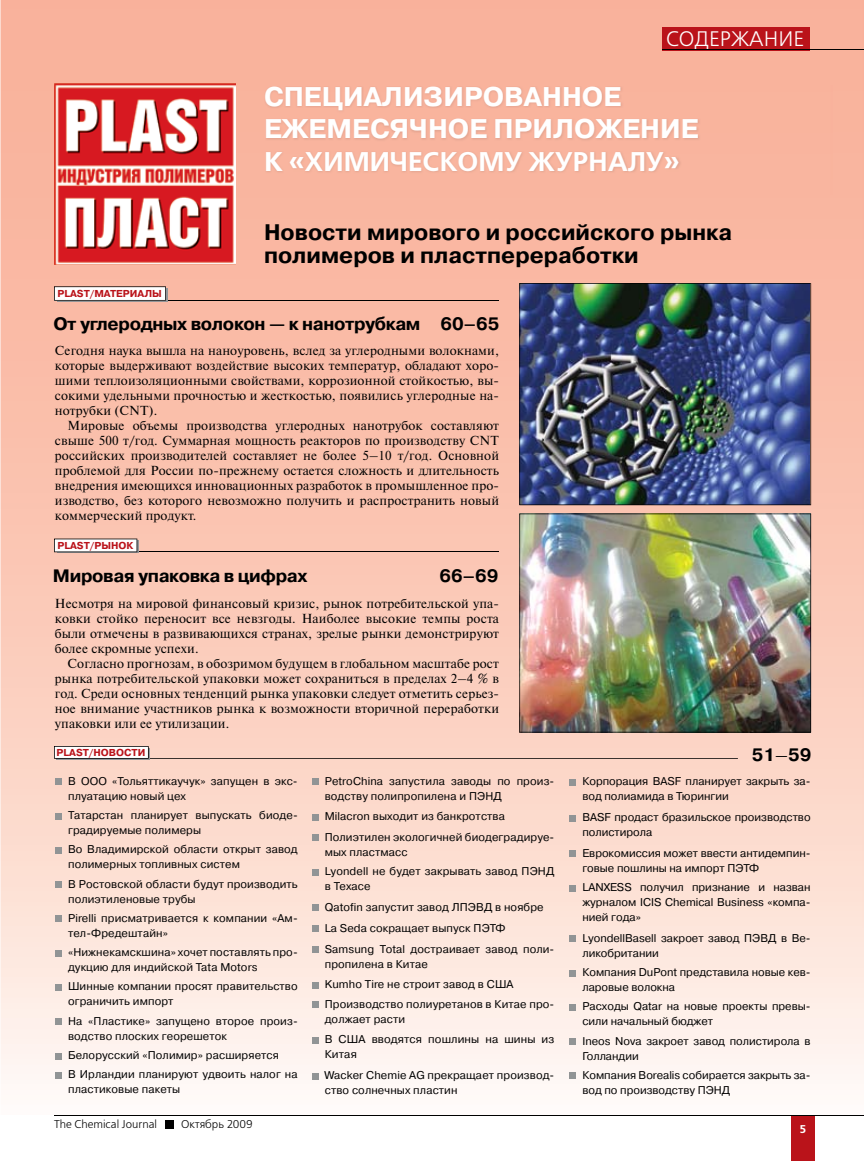
<style>
.page{position:relative;width:864px;height:1161px;background:#fff}
.page>*{position:absolute;margin:0;border:0;box-sizing:border-box;transform-origin:0 0}
.t1{font:700 27px/32.4px "Pragmatica C";color:#fff}
.t2{font:700 27px "Free Set C";color:#fff}
.t3{font:700 22.5px/22.5px "Pragmatica C";color:#000}
.t4{font:21px "Free Set C";color:#fff}
.t5{font:700 18px "Pragmatica C";letter-spacing:-.02em;color:#000}
.t6{font:13.05px/15px "Newton C";letter-spacing:.01em;color:#000;text-align:justify}
.t7{font:11.25px/15px "Pragmatica C";letter-spacing:.01em;color:#000}
.t8{font:11.25px "Free Set C";color:#000}
.t9{font:700 11.25px "Free Set C";color:#fff}
.t10{font:700 10.05px "Pragmatica C";color:#ba131a}
.s1{font-family:"Pragmatica C"}
.s2{font-family:"Newton C";font-weight:400}
</style>
<div class="page">
<div style="left:791px;top:1116px;width:23px;height:45px;background:#ba131a"></div>
<hr style="left:54px;top:1115px;width:809px;height:1px;background:#000">
<div style="left:165px;top:1120px;width:8px;height:8px;background:#000"></div>
<img style="left:1px;top:0;width:862px;height:1080px">
<hr style="left:64px;top:300px;width:435px;height:1px;background:#000">
<div style="left:57px;top:288px;width:111px;height:14px;background:#939598"></div>
<svg style="left:54px;top:286px;width:112px;height:15px"></svg>
<img style="left:264px;top:85px;width:567px;height:110px">
<img style="left:55px;top:84px;width:181px;height:181px">
<hr style="left:65px;top:758px;width:672px;height:1px;background:#000">
<div style="left:56px;top:748px;width:94px;height:12px;background:#939598"></div>
<svg style="left:54px;top:746px;width:95px;height:13px"></svg>
<img style="left:519px;top:283px;width:291px;height:222px">
<div style="left:661px;top:27px;width:148px;height:23px;background:#ba131a"></div>
<hr style="left:662px;top:50px;width:201px;height:1px;background:#000">
<img style="left:519px;top:513px;width:291px;height:219px">
<hr style="left:64px;top:551px;width:435px;height:1px;background:#000">
<div style="left:57px;top:540px;width:81px;height:13px;background:#6d6f71"></div>
<svg style="left:54px;top:538px;width:83px;height:14px"></svg>
<svg style="left:55px;top:779px;width:6px;height:6px"></svg>
<svg style="left:55px;top:847px;width:6px;height:6px"></svg>
<div style="left:55px;top:881px;width:6px;height:7px;background:#919495"></div>
<svg style="left:55px;top:984px;width:6px;height:6px"></svg>
<div style="left:55px;top:915px;width:6px;height:7px;background:#919495"></div>
<svg style="left:55px;top:950px;width:6px;height:6px"></svg>
<div style="left:312px;top:778px;width:6px;height:7px;background:#919495"></div>
<svg style="left:312px;top:814px;width:6px;height:6px"></svg>
<svg style="left:312px;top:835px;width:6px;height:6px"></svg>
<svg style="left:312px;top:869px;width:6px;height:6px"></svg>
<svg style="left:312px;top:926px;width:6px;height:6px"></svg>
<div style="left:312px;top:946px;width:6px;height:7px;background:#919495"></div>
<svg style="left:312px;top:982px;width:6px;height:6px"></svg>
<div style="left:568px;top:779px;width:7px;height:6px;background:#919495"></div>
<div style="left:568px;top:815px;width:7px;height:6px;background:#919495"></div>
<div style="left:568px;top:885px;width:7px;height:6px;background:#919495"></div>
<div style="left:568px;top:851px;width:7px;height:6px;background:#919495"></div>
<div style="left:568px;top:1004px;width:7px;height:6px;background:#919495"></div>
<div style="left:568px;top:935px;width:7px;height:7px;background:#919495"></div>
<div style="left:568px;top:1072px;width:7px;height:7px;background:#919495"></div>
<div style="left:568px;top:1038px;width:7px;height:6px;background:#919495"></div>
<div style="left:568px;top:970px;width:7px;height:6px;background:#919495"></div>
<svg style="left:55px;top:813px;width:6px;height:6px"></svg>
<svg style="left:312px;top:905px;width:6px;height:6px"></svg>
<div style="left:55px;top:1018px;width:6px;height:7px;background:#919495"></div>
<svg style="left:55px;top:1053px;width:6px;height:6px"></svg>
<svg style="left:55px;top:1072px;width:6px;height:6px"></svg>
<div style="left:312px;top:1001px;width:6px;height:7px;background:#919495"></div>
<svg style="left:312px;top:1037px;width:6px;height:6px"></svg>
<svg style="left:312px;top:1073px;width:6px;height:6px"></svg>
<h3 class="t4" style="left:665px;top:27px;width:139px">СОДЕРЖАНИЕ</h3>
<h1 class="t1" style="left:264px;top:81px;width:436px">СПЕЦИАЛИЗИРОВАННОЕ<br>ЕЖЕМЕСЯЧНОЕ ПРИЛОЖЕНИЕ</h1>
<h1 class="t2" style="left:264px;top:146px;width:417px"><span class="s1">К</span> «ХИМИЧЕСКОМУ ЖУРНАЛУ»</h1>
<h2 class="t3" style="left:264px;top:222px;width:469px">Новости мирового и российского рынка полимеров и пластпереработки</h2>
<p class="t10" style="left:57px;top:288px;width:106px">PLAST/МАТЕРИАЛЫ</p>
<h3 class="t5" style="left:53px;top:313px;width:447px">От углеродных волокон — к нанотрубкам 60–65</h3>
<p class="t6" style="left:55px;top:343px;width:445px">Сегодня наука вышла на наноуровень, вслед за углеродными волокнами, которые выдерживают воздействие высоких температур, обладают хоро&shy;шими теплоизоляционными свойствами, коррозионной стойкостью, вы&shy;сокими удельными прочностью и жесткостью, появились углеродные на&shy;нотрубки (СNT).</p>
<p class="t6" style="left:55px;top:418px;width:445px;text-indent:13px">Мировые объемы производства углеродных нанотрубок составляют свыше 500 т/год. Суммарная мощность реакторов по производству CNT российских производителей составляет не более 5–10 т/год. Основной проблемой для России по-прежнему остается сложность и длительность внедрения имеющихся инновационных разработок в промышленное про&shy;изводство, без которого невозможно получить и распространить новый коммерческий продукт.</p>
<p class="t10" style="left:57px;top:540px;width:77px">PLAST/РЫНОК</p>
<h3 class="t5" style="left:53px;top:566px;width:256px">Мировая упаковка в цифрах</h3>
<h3 class="t5" style="left:439px;top:566px;width:61px">66–69</h3>
<p class="t6" style="left:55px;top:596px;width:445px">Несмотря на мировой финансовый кризис, рынок потребительской упа&shy;ковки стойко переносит все невзгоды. Наиболее высокие темпы роста были отмечены в развивающихся странах, зрелые рынки демонстрируют более скромные успехи.</p>
<p class="t6" style="left:55px;top:656px;width:445px;text-indent:13px">Согласно прогнозам, в обозримом будущем в глобальном масштабе рост рынка потребительской упаковки может сохраниться в пределах 2–4 % в год. Среди основных тенденций рынка упаковки следует отметить серьез&shy;ное внимание участников рынка к возможности вторичной переработки упаковки или ее утилизации.</p>
<p class="t10" style="left:56px;top:747px;width:90px">PLAST/НОВОСТИ</p>
<h3 class="t5" style="left:751px;top:745px;width:61px">51<span class="s2">–</span>59</h3>
<p class="t7" style="left:68px;top:774px;width:231px">В ООО «Тольяттикаучук» запущен в экс&shy;плуатацию новый цех</p>
<p class="t7" style="left:68px;top:808px;width:231px">Татарстан планирует выпускать биоде&shy;градируемые полимеры</p>
<p class="t7" style="left:68px;top:842px;width:231px">Во Владимирской области открыт завод полимерных топливных систем</p>
<p class="t7" style="left:68px;top:876px;width:231px">В Ростовской области будут производить полиэтиленовые трубы</p>
<p class="t7" style="left:68px;top:910px;width:231px">Pirelli присматривается к компании «Ам&shy;тел-Фредештайн»</p>
<p class="t7" style="left:68px;top:945px;width:231px">«Нижнекамскшина» хочет поставлять про&shy;дукцию для индийской Tata Motors</p>
<p class="t7" style="left:68px;top:979px;width:231px">Шинные компании просят правительство ограничить импорт</p>
<p class="t7" style="left:68px;top:1013px;width:231px">На «Пластике» запущено второе произ&shy;водство плоских георешеток</p>
<p class="t7" style="left:68px;top:1045px;width:231px;line-height:19.2px">Белорусский «Полимир» расширяется<br>В Ирландии планируют удвоить налог на</p>
<p class="t7" style="left:68px;top:1082px;width:114px">пластиковые пакеты</p>
<p class="t7" style="left:324px;top:773px;width:231px">PetroChina запустила заводы по произ&shy;водству полипропилена и ПЭНД</p>
<p class="t7" style="left:324px;top:806px;width:231px;line-height:20.7px">Milacron выходит из банкротства<br>Полиэтилен экологичней биодеградируе-</p>
<p class="t7" style="left:324px;top:843px;width:231px;line-height:19.2px">мых пластмасс<br>Lyondell не будет закрывать завод ПЭНД</p>
<p class="t7" style="left:324px;top:876px;width:231px;line-height:20.7px">в Техасе<br>Qatofin запустит завод ЛПЭВД в ноябре<br>La Seda сокращает выпуск ПЭТФ<br>Samsung Total достраивает завод поли-</p>
<p class="t7" style="left:324px;top:953px;width:190px;line-height:20.7px">пропилена в Китае<br>Kumho Tire не строит завод в США</p>
<p class="t7" style="left:324px;top:996px;width:231px">Производство полиуретанов в Китае про&shy;должает расти</p>
<p class="t7" style="left:324px;top:1032px;width:231px">В США вводятся пошлины на шины из<br>Китая</p>
<p class="t7" style="left:324px;top:1068px;width:231px">Wacker Chemie AG прекращает производ&shy;ство солнечных пластин</p>
<p class="t7" style="left:582px;top:774px;width:229px">Корпорация BASF планирует закрыть за&shy;вод полиамида в Тюрингии</p>
<p class="t7" style="left:582px;top:810px;width:229px">BASF продаст бразильское производство полистирола</p>
<p class="t7" style="left:582px;top:845px;width:229px">Еврокомиссия может ввести антидемпин&shy;говые пошлины на импорт ПЭТФ</p>
<p class="t7" style="left:582px;top:880px;width:229px;text-align:justify">LANXESS получил признание и назван журналом ICIS Chemical Business «компа&shy;нией года»</p>
<p class="t7" style="left:582px;top:930px;width:229px">LyondellBasell закроет завод ПЭВД в Ве&shy;ликобритании</p>
<p class="t7" style="left:582px;top:965px;width:229px">Компания DuPont представила новые кев&shy;ларовые волокна</p>
<p class="t7" style="left:582px;top:999px;width:229px">Расходы Qatar на новые проекты превы&shy;сили начальный бюджет</p>
<p class="t7" style="left:582px;top:1033px;width:229px">Ineos Nova закроет завод полистирола в<br>Голландии</p>
<p class="t7" style="left:582px;top:1067px;width:229px">Компания Borealis собирается закрыть за&shy;вод по производству ПЭНД</p>
<p class="t8" style="left:54px;top:1118px;width:104px">The Chemical Journal</p>
<p class="t8" style="left:181px;top:1118px;width:73px">Октябрь 2009</p>
<p class="t9" style="left:799px;top:1122px;width:8px">5</p>
</div>
